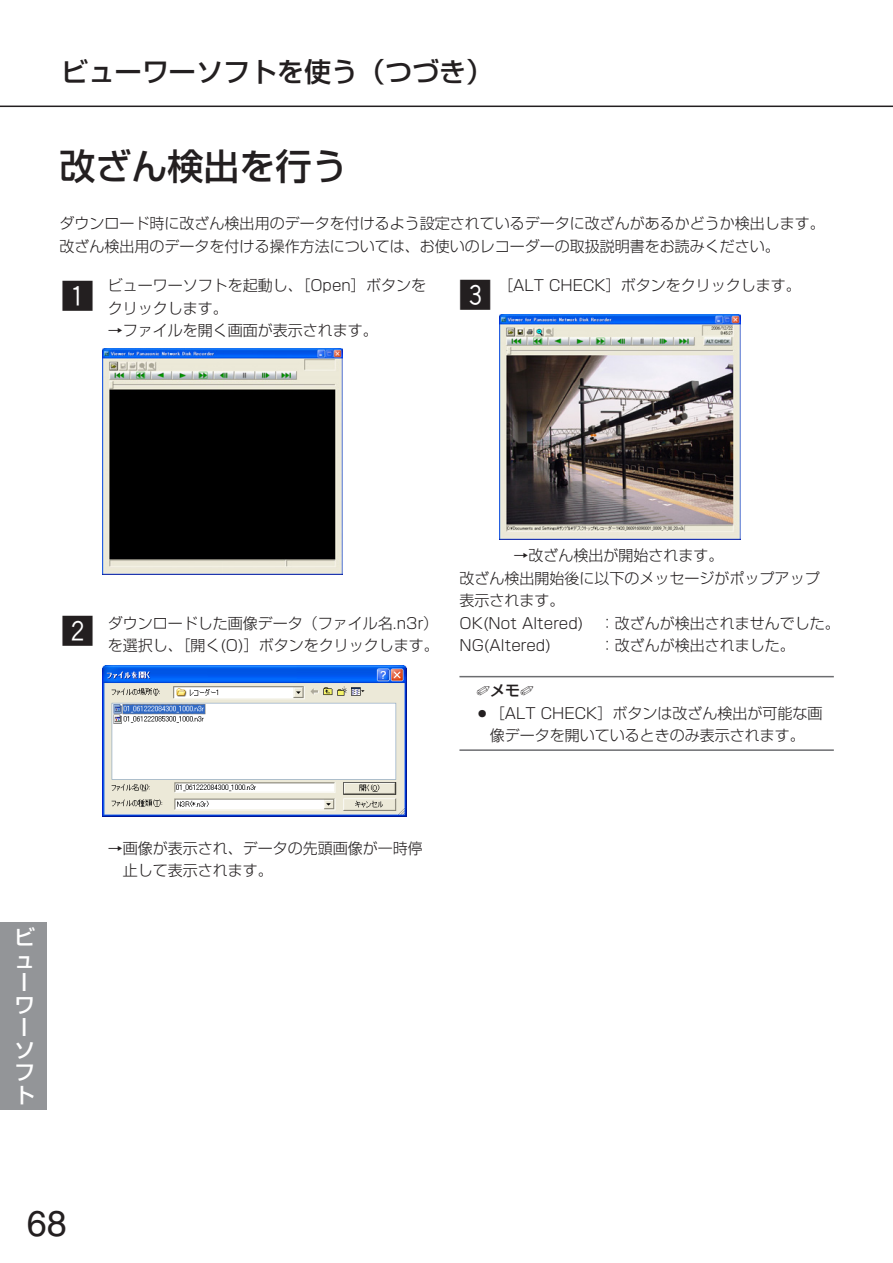
<style>
.page{position:relative;width:893px;height:1263px;background:#fff}
.page>*{position:absolute;margin:0;border:0;box-sizing:border-box;transform-origin:0 0}
.t1{font:500 36px "Shin Go";color:#231f20}
.t2{font:36px "Helvetica";color:#231f20}
.t3{font:33px "Gthin Hround";color:#231f20}
.t4{font:500 27px "Shin Go";color:#231f20}
.t5{font:500 21px/22.5px "Shin Go";color:#fff;text-align:justify}
.t6{font:300 15px/22.5px "Shin Go";color:#231f20}
.t7{font:500 15px "Shin Go";color:#231f20}
</style>
<div class="page">
<hr style="left:0;top:106px;width:892px;height:1px;background:#231f20">
<div style="left:0;top:923px;width:47px;height:187px;background:#939598"></div>
<hr style="left:459px;top:676px;width:374px;height:1px;background:#6c6d70">
<hr style="left:459px;top:749px;width:374px;height:2px;background:#6c6d70">
<img style="left:102px;top:349px;width:240px;height:225px">
<img style="left:102px;top:665px;width:304px;height:152px">
<img style="left:500px;top:314px;width:240px;height:225px">
<h3 class="t4" style="left:61px;top:62px;width:433px">ビューワーソフトを使う（つづき）</h3>
<h1 class="t1" style="left:60px;top:153px;width:289px">改ざん検出を行う</h1>
<p class="t6" style="left:60px;top:214px;width:766px">ダウンロード時に改ざん検出用のデータを付けるよう設定されているデータに改ざんがあるかどうか検出します。改ざん検出用のデータを付ける操作方法については、お使いのレコーダーの取扱説明書をお読みください。</p>
<p class="t6" style="left:108px;top:277px;width:320px">ビューワーソフトを起動し、［Open］ボタンをクリックします。</p>
<p class="t6" style="left:108px;top:322px;width:271px">→ファイルを開く画面が表示されます。</p>
<p class="t6" style="left:498px;top:277px;width:304px">［ALT CHECK］ボタンをクリックします。</p>
<h2 class="t3" style="left:459px;top:278px;width:34px">C</h2>
<h2 class="t3" style="left:61px;top:280px;width:34px">Z</h2>
<h2 class="t3" style="left:61px;top:615px;width:34px">X</h2>
<p class="t6" style="left:108px;top:614px;width:332px">ダウンロードした画像データ（ファイル名.n3r）を選択し、［開く(O)］ボタンをクリックします。</p>
<p class="t6" style="left:459px;top:547px;width:382px;text-indent:54px">→改ざん検出が開始されます。<br>改ざん検出開始後に以下のメッセージがポップアップ<br>表示されます。<br>OK(Not Altered) ：改ざんが検出されませんでした。<br>NG(Altered)</p>
<p class="t6" style="left:600px;top:637px;width:196px">：改ざんが検出されました。</p>
<p class="t7" style="left:476px;top:685px;width:59px">✐メモ✐</p>
<p class="t6" style="left:475px;top:704px;width:349px;text-align:center">○［ALT CHECK］ボタンは改ざん検出が可能な画像データを開いているときのみ表示されます。</p>
<h3 class="t5" style="left:14px;top:928px;width:22px">ビューワーソフト</h3>
<p class="t6" style="left:123px;top:839px;width:301px;text-indent:-15px">→画像が表示され、データの先頭画像が一時停止して表示されます。</p>
<h1 class="t2" style="left:27px;top:1211px;width:42px">68</h1>
</div>
